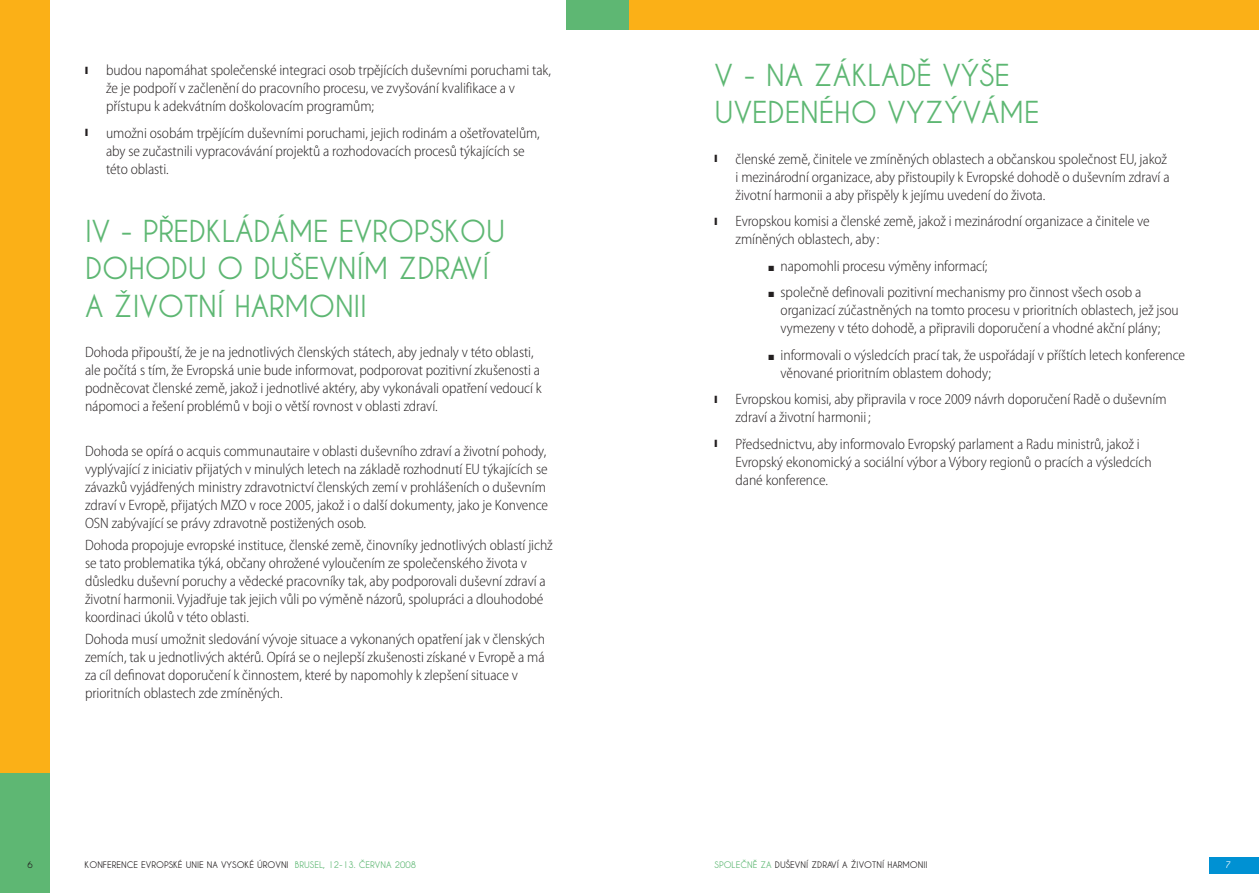
<style>
.page{position:relative;width:1259px;height:893px;background:#fff}
.page>*{position:absolute;margin:0;border:0;box-sizing:border-box;transform-origin:0 0}
.t1{font:700 30px/37.5px "Caviar Dreams";letter-spacing:-.005em;color:#5eb773}
.t2{font:300 semi-condensed 15px/18px "Myriad Pro";letter-spacing:-.005em;color:#231f20}
.t3{font:700 9px "Caviar Dreams";color:#231f20}
.t4{font:700 9px "Caviar Dreams";color:#5eb773}
.t5{font:700 9px "Caviar Dreams";color:#fff}
.s1{color:#5eb773}
</style>
<div class="page">
<div style="left:0;top:0;width:50px;height:893px;background:#5eb773"></div>
<div style="left:566px;top:0;width:63px;height:30px;background:#5eb773"></div>
<div style="left:629px;top:0;width:630px;height:30px;background:#fbb017"></div>
<div style="left:1209px;top:857px;width:50px;height:17px;background:#0091d3"></div>
<div style="left:0;top:0;width:50px;height:772px;background:#fbb017"></div>
<svg style="left:162px;top:216px;width:7px;height:3px"></svg>
<svg style="left:293px;top:253px;width:8px;height:3px"></svg>
<svg style="left:120px;top:290px;width:8px;height:3px"></svg>
<svg style="left:983px;top:59px;width:7px;height:3px"></svg>
<p class="t2" style="left:106px;top:61px;width:447px;text-indent:-21px">❙ budou napomáhat společenské integraci osob trpějících duševními poruchami tak, že je podpoří v začlenění do pracovního procesu, ve zvyšování kvalifikace a v přístupu k adekvátním doškolovacím programům;</p>
<p class="t2" style="left:106px;top:124px;width:435px;text-indent:-21px">❙ umožni osobám trpějícím duševními poruchami, jejich rodinám a ošetřovatelům, aby se zučastnili vypracovávání projektů a rozhodovacích procesů týkajících se této oblasti.</p>
<h1 class="t1" style="left:85px;top:212px;width:422px">IV - PREDKLÁDÁME EVROPSKOU<br>DOHODU O DUSEVNÍM ZDRAVÍ<br>A ZIVOTNÍ HARMONII</h1>
<p class="t2" style="left:85px;top:343px;width:458px">Dohoda připouští, že je na jednotlivých členských státech, aby jednaly v této oblasti, ale počítá s tím, že Evropská unie bude informovat, podporovat pozitivní zkušenosti a podněcovat členské země, jakož i jednotlivé aktéry, aby vykonávali opatření vedoucí k nápomoci a řešení problémů v boji o větší rovnost v oblasti zdraví.</p>
<p class="t2" style="left:85px;top:442px;width:464px">Dohoda se opírá o acquis communautaire v oblasti duševního zdraví a životní pohody, vyplývající z iniciativ přijatých v minulých letech na základě rozhodnutí EU týkajících se závazků vyjádřených ministry zdravotnictví členských zemí v prohlášeních o duševním zdraví v Evropě, přijatých MZO v roce 2005, jakož i o další dokumenty, jako je Konvence OSN zabývající se právy zdravotně postižených osob.</p>
<p class="t2" style="left:85px;top:536px;width:469px">Dohoda propojuje evropské instituce, členské země, činovníky jednotlivých oblastí jichž se tato problematika týká, občany ohrožené vyloučením ze společenského života v důsledku duševní poruchy a vědecké pracovníky tak, aby podporovali duševní zdraví a životní harmonii. Vyjadřuje tak jejich vůli po výměně názorů, spolupráci a dlouhodobé koordinaci úkolů v této oblasti.</p>
<p class="t2" style="left:85px;top:630px;width:461px">Dohoda musí umožnit sledování vývoje situace a vykonaných opatření jak v členských zemích, tak u jednotlivých aktérů. Opírá se o nejlepší zkušenosti získané v Evropě a má za cíl definovat doporučení k činnostem, které by napomohly k zlepšení situace v prioritních oblastech zde zmíněných.</p>
<h1 class="t1" style="left:714px;top:56px;width:169px">V - NA ZÁKLADĚ</h1>
<h1 class="t1" style="left:714px;top:56px;width:322px;text-indent:228px">VÝSE<br>UVEDENÉHO VYZÝVÁME</h1>
<p class="t2" style="left:735px;top:150px;width:435px;text-indent:-21px">❙ členské země, činitele ve zmíněných oblastech a občanskou společnost EU, jakož i mezinárodní organizace, aby přistoupily k Evropské dohodě o duševním zdraví a životní harmonii a aby přispěly k jejímu uvedení do života.</p>
<p class="t2" style="left:735px;top:213px;width:416px;text-indent:-21px">❙ Evropskou komisi a členské země, jakož i mezinárodní organizace a činitele ve zmíněných oblastech, aby :</p>
<p class="t2" style="left:768px;top:257px;width:220px">■ napomohli procesu výměny informací;</p>
<p class="t2" style="left:780px;top:284px;width:400px;text-indent:-12px">■ společně definovali pozitivní mechanismy pro činnost všech osob a organizací zúčastněných na tomto procesu v prioritních oblastech, jež jsou vymezeny v této dohodě, a připravili doporučení a vhodné akční plány;</p>
<p class="t2" style="left:780px;top:346px;width:406px;text-indent:-12px">■ informovali o výsledcích prací tak, že uspořádají v příštích letech konference věnované prioritním oblastem dohody;</p>
<p class="t2" style="left:735px;top:391px;width:432px;text-indent:-21px">❙ Evropskou komisi, aby připravila v roce 2009 návrh doporučení Radě o duševním zdraví a životní harmonii ;</p>
<p class="t2" style="left:735px;top:435px;width:418px;text-indent:-21px">❙ Předsednictvu, aby informovalo Evropský parlament a Radu ministrů, jakož i<br>Evropský ekonomický a sociální výbor a Výbory regionů o pracích a výsledcích dané konference.</p>
<p class="t3" style="left:28px;top:859px;width:7px">6</p>
<p class="t3" style="left:85px;top:859px;width:221px">KONFERENCE EVROPSKÉ UNIE NA VYSOKÉ ÚROVNI <span class="s1">BRUSEL</span></p>
<p class="t4" style="left:323px;top:859px;width:43px">, 12-13. ČERVNA</p>
<p class="t4" style="left:395px;top:859px;width:23px">2008</p>
<p class="t4" style="left:714px;top:859px;width:11px">SPOLEČNĚ</p>
<p class="t3" style="left:760px;top:859px;width:168px"><span class="s1">ZA</span> DUSEVNÍ ZDRAVÍ A ZIVOTNÍ HARMONII</p>
<p class="t5" style="left:1226px;top:859px;width:7px">7</p>
</div>
